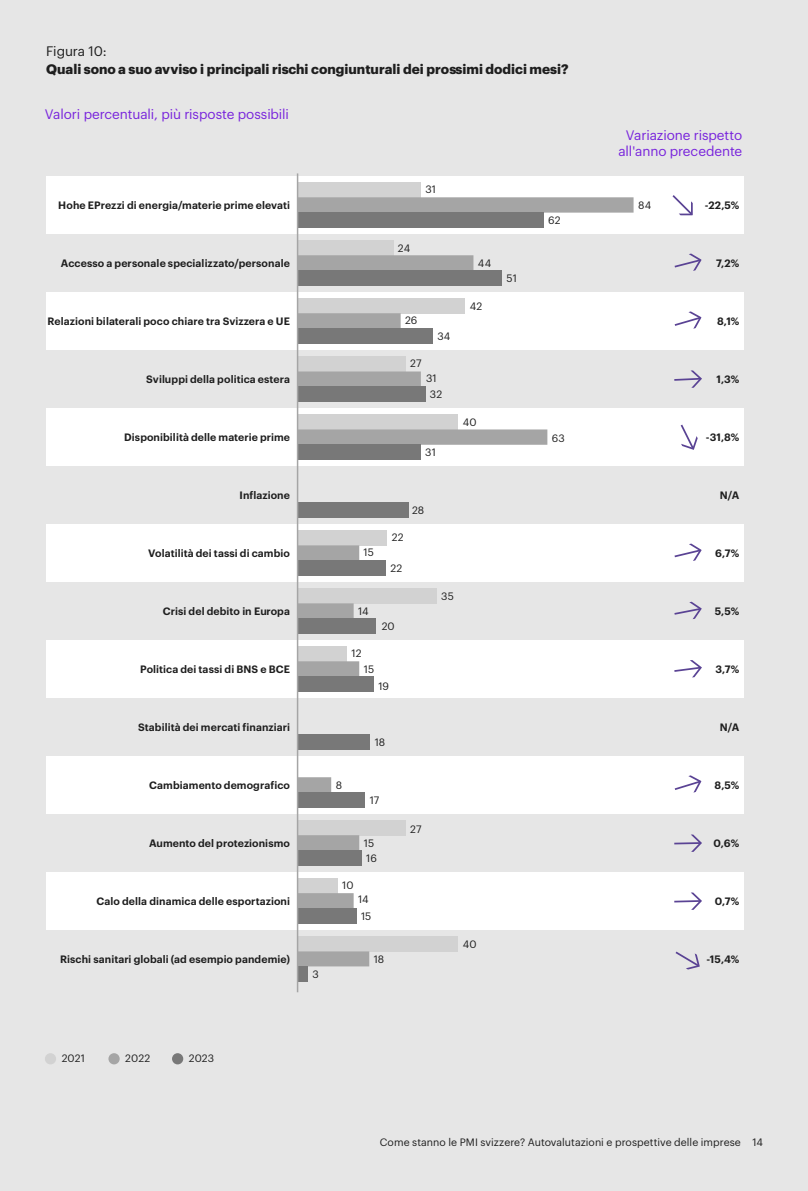
<style>
.page{position:relative;width:808px;height:1191px;background:#e6e6e6}
.page>*{position:absolute;margin:0;border:0;box-sizing:border-box;transform-origin:0 0}
.t1{font:13.5px/16.2px "Graphik";letter-spacing:-.005em;color:#7823dc;text-align:center}
.t2{font:700 13.5px "Graphik";color:#1e1e1e}
.t3{font:13.5px "Graphik";letter-spacing:-.005em;color:#1e1e1e}
.t4{font:600 10.5px "Graphik";letter-spacing:.01em;color:#1e1e1e}
.t5{font:10.5px/15.6px "Graphik";letter-spacing:.005em;color:#1e1e1e}
</style>
<div class="page">
<div style="left:46px;top:292px;width:697px;height:58px;background:#fff"></div>
<div style="left:46px;top:408px;width:697px;height:58px;background:#fff"></div>
<div style="left:46px;top:524px;width:697px;height:58px;background:#fff"></div>
<div style="left:46px;top:640px;width:697px;height:58px;background:#fff"></div>
<div style="left:46px;top:756px;width:697px;height:57px;background:#fff"></div>
<div style="left:46px;top:871px;width:697px;height:58px;background:#fff"></div>
<div style="left:46px;top:176px;width:697px;height:58px;background:#fff"></div>
<div style="left:45px;top:1053px;width:11px;height:11px;background:#d2d2d2;border-radius:50%"></div>
<div style="left:108px;top:1053px;width:12px;height:11px;background:#a5a5a5;border-radius:50%"></div>
<div style="left:172px;top:1053px;width:11px;height:11px;background:#787878;border-radius:50%"></div>
<div style="left:298px;top:182px;width:123px;height:15px;background:#d2d2d2"></div>
<svg style="left:298px;top:197px;width:335px;height:769px"></svg>
<div style="left:298px;top:213px;width:246px;height:15px;background:#787878"></div>
<div style="left:298px;top:270px;width:204px;height:16px;background:#787878"></div>
<div style="left:298px;top:328px;width:135px;height:16px;background:#787878"></div>
<div style="left:298px;top:386px;width:128px;height:16px;background:#787878"></div>
<div style="left:298px;top:445px;width:123px;height:15px;background:#787878"></div>
<div style="left:298px;top:503px;width:111px;height:15px;background:#787878"></div>
<div style="left:298px;top:560px;width:88px;height:16px;background:#787878"></div>
<div style="left:298px;top:618px;width:78px;height:16px;background:#787878"></div>
<div style="left:298px;top:676px;width:76px;height:16px;background:#787878"></div>
<div style="left:298px;top:734px;width:72px;height:16px;background:#787878"></div>
<div style="left:298px;top:792px;width:67px;height:16px;background:#787878"></div>
<div style="left:298px;top:850px;width:64px;height:15px;background:#787878"></div>
<div style="left:298px;top:908px;width:58px;height:15px;background:#787878"></div>
<div style="left:298px;top:966px;width:10px;height:15px;background:#787878"></div>
<hr style="left:297px;top:173px;width:1px;height:819px;background:#a5a5a5">
<svg style="left:672px;top:195px;width:21px;height:20px"></svg>
<svg style="left:675px;top:951px;width:25px;height:18px"></svg>
<svg style="left:674px;top:892px;width:28px;height:18px"></svg>
<svg style="left:674px;top:834px;width:28px;height:18px"></svg>
<svg style="left:675px;top:775px;width:26px;height:17px"></svg>
<svg style="left:674px;top:660px;width:28px;height:17px"></svg>
<svg style="left:674px;top:602px;width:28px;height:17px"></svg>
<svg style="left:674px;top:543px;width:28px;height:18px"></svg>
<svg style="left:681px;top:424px;width:17px;height:26px"></svg>
<svg style="left:674px;top:370px;width:28px;height:18px"></svg>
<svg style="left:675px;top:311px;width:26px;height:18px"></svg>
<svg style="left:674px;top:253px;width:28px;height:18px"></svg>
<p class="t3" style="left:46px;top:41px;width:62px">Figura 10:</p>
<p class="t2" style="left:46px;top:59px;width:524px">Quali sono a suo avviso i principali rischi congiunturali dei prossimi dodici mesi?</p>
<p class="t1" style="left:45px;top:105px;width:246px">Valori percentuali, più risposte possibili</p>
<p class="t5" style="left:425px;top:180px;width:12px">31</p>
<p class="t4" style="left:58px;top:197px;width:233px">Hohe EPrezzi di energia/materie prime elevati</p>
<p class="t5" style="left:548px;top:211px;width:14px">62</p>
<p class="t5" style="left:398px;top:240px;width:14px">24</p>
<p class="t4" style="left:61px;top:255px;width:231px">Accesso a personale specializzato/personale</p>
<p class="t5" style="left:478px;top:254px;width:15px">44</p>
<p class="t5" style="left:507px;top:269px;width:12px">51</p>
<p class="t5" style="left:470px;top:297px;width:14px">42</p>
<p class="t4" style="left:47px;top:313px;width:244px">Relazioni bilaterali poco chiare tra Svizzera e UE</p>
<p class="t5" style="left:405px;top:312px;width:14px">26</p>
<p class="t5" style="left:437px;top:327px;width:15px">34</p>
<p class="t5" style="left:410px;top:354px;width:13px">27</p>
<p class="t4" style="left:146px;top:371px;width:145px">Sviluppi della politica estera</p>
<p class="t5" style="left:426px;top:370px;width:17px;text-align:center">31<br>32</p>
<p class="t5" style="left:463px;top:413px;width:15px">40</p>
<p class="t4" style="left:124px;top:429px;width:167px">Disponibilità delle materie prime</p>
<p class="t5" style="left:552px;top:429px;width:15px">63</p>
<p class="t5" style="left:425px;top:443px;width:12px">31</p>
<p class="t4" style="left:240px;top:487px;width:52px">Inflazione</p>
<p class="t5" style="left:412px;top:501px;width:14px">28</p>
<p class="t5" style="left:392px;top:529px;width:13px">22</p>
<p class="t4" style="left:148px;top:545px;width:143px">Volatilità dei tassi di cambio</p>
<p class="t5" style="left:364px;top:543px;width:12px">15</p>
<p class="t5" style="left:390px;top:559px;width:13px">22</p>
<p class="t5" style="left:441px;top:588px;width:14px">35</p>
<p class="t4" style="left:163px;top:603px;width:129px">Crisi del debito in Europa</p>
<p class="t5" style="left:358px;top:602px;width:12px">14</p>
<p class="t5" style="left:382px;top:617px;width:15px">20</p>
<p class="t5" style="left:352px;top:644px;width:11px">12</p>
<p class="t4" style="left:140px;top:661px;width:151px">Politica dei tassi di BNS e BCE</p>
<p class="t5" style="left:364px;top:661px;width:12px">15</p>
<p class="t5" style="left:378px;top:677px;width:12px">19</p>
<p class="t4" style="left:138px;top:719px;width:153px">Stabilità dei mercati finanziari</p>
<p class="t5" style="left:375px;top:733px;width:12px">18</p>
<p class="t4" style="left:149px;top:777px;width:142px">Cambiamento demografico</p>
<p class="t5" style="left:336px;top:777px;width:8px">8</p>
<p class="t5" style="left:370px;top:791px;width:11px">17</p>
<p class="t5" style="left:410px;top:820px;width:13px">27</p>
<p class="t4" style="left:149px;top:834px;width:142px">Aumento del protezionismo</p>
<p class="t5" style="left:364px;top:834px;width:15px">15<br>16</p>
<p class="t5" style="left:342px;top:876px;width:13px">10</p>
<p class="t4" style="left:97px;top:892px;width:195px">Calo della dinamica delle esportazioni</p>
<p class="t5" style="left:358px;top:890px;width:15px;line-height:16.8px">14<br>15</p>
<p class="t5" style="left:463px;top:935px;width:15px">40</p>
<p class="t4" style="left:60px;top:950px;width:231px">Rischi sanitari globali (ad esempio pandemie)</p>
<p class="t5" style="left:374px;top:950px;width:12px">18</p>
<p class="t5" style="left:312px;top:966px;width:8px">3</p>
<p class="t5" style="left:62px;top:1049px;width:25px">2021</p>
<p class="t5" style="left:125px;top:1049px;width:27px">2022</p>
<p class="t5" style="left:189px;top:1049px;width:27px">2023</p>
<p class="t1" style="left:618px;top:125px;width:125px">Variazione rispetto all'anno precedente</p>
<p class="t5" style="left:638px;top:196px;width:15px">84</p>
<p class="t4" style="left:705px;top:197px;width:36px">-22,5%</p>
<p class="t4" style="left:716px;top:255px;width:25px">7,2%</p>
<p class="t4" style="left:717px;top:313px;width:24px">8,1%</p>
<p class="t4" style="left:716px;top:371px;width:24px">1,3%</p>
<p class="t4" style="left:706px;top:429px;width:35px">-31,8%</p>
<p class="t4" style="left:720px;top:487px;width:21px">N/A</p>
<p class="t4" style="left:715px;top:545px;width:26px">6,7%</p>
<p class="t4" style="left:715px;top:603px;width:26px">5,5%</p>
<p class="t4" style="left:715px;top:661px;width:26px">3,7%</p>
<p class="t4" style="left:720px;top:719px;width:21px">N/A</p>
<p class="t4" style="left:714px;top:777px;width:26px">8,5%</p>
<p class="t4" style="left:714px;top:834px;width:27px">0,6%</p>
<p class="t4" style="left:715px;top:892px;width:26px">0,7%</p>
<p class="t4" style="left:706px;top:950px;width:34px">-15,4%</p>
<p class="t5" style="left:380px;top:1133px;width:385px">Come stanno le PMI svizzere? Autovalutazioni e prospettive delle imprese 14</p>
</div>
